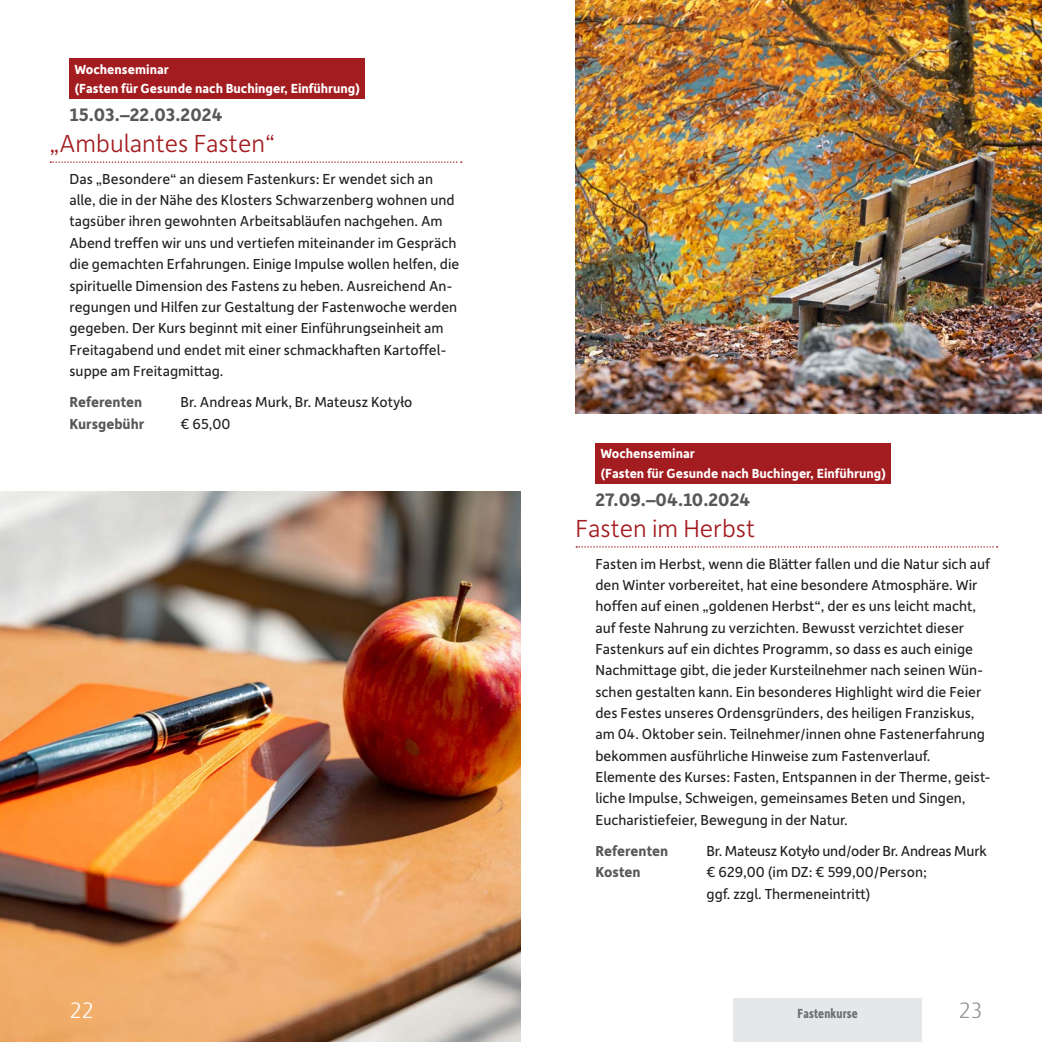
<style>
.page{position:relative;width:1042px;height:1042px;background:#fff}
.page>*{position:absolute;margin:0;border:0;box-sizing:border-box;transform-origin:0 0}
.t1{font:300 26.25px "Depot New";color:#a31c20}
.t2{font:300 22.75px "FS Matthew";color:#fff}
.t3{font:300 22.75px "FS Matthew";color:#939598}
.t4{font:700 19.25px "Depot New";color:#57585a}
.t5{font:15.4px/21.3px "Depot New";color:#231f20}
.t6{font:700 15.4px "Depot New";color:#57585a}
.t7{font:700 14px/19.2px "Depot New";color:#fff}
.t8{font:700 14px "Depot New Condensed";letter-spacing:.01em;color:#6c6d70}
.t9{font:700 14px "FS Matthew";letter-spacing:-.01em;color:#6c6d70}
</style>
<div class="page">
<div style="left:69px;top:58px;width:296px;height:41px;background:#a31c20"></div>
<svg style="left:50px;top:161px;width:412px;height:2px"></svg>
<div style="left:595px;top:443px;width:296px;height:40px;background:#a31c20"></div>
<svg style="left:576px;top:546px;width:421px;height:1px"></svg>
<img style="left:575px;top:0;width:467px;height:413px">
<img style="left:0;top:491px;width:521px;height:551px">
<div style="left:733px;top:998px;width:189px;height:44px;background:#e6e7e9"></div>
<p class="t7" style="left:74px;top:59px;width:287px">Wochenseminar<br>(Fasten für Gesunde nach Buchinger, Einführung)</p>
<p class="t4" style="left:69px;top:102px;width:155px">15.03.–22.03.2024</p>
<h1 class="t1" style="left:50px;top:127px;width:227px">„Ambulantes Fasten“</h1>
<p class="t5" style="left:69px;top:167px;width:391px">Das „Besondere“ an diesem Fastenkurs: Er wendet sich an alle, die in der Nähe des Klosters Schwarzenberg wohnen und tagsüber ihren gewohnten Arbeitsabläufen nachgehen. Am Abend treffen wir uns und vertiefen miteinander im Gespräch die gemachten Erfahrungen. Einige Impulse wollen helfen, die spirituelle Dimension des Fastens zu heben. Ausreichend An&shy;regungen und Hilfen zur Gestaltung der Fastenwoche werden gegeben. Der Kurs beginnt mit einer Einführungseinheit am Freitagabend und endet mit einer schmackhaften Kartoffel&shy;suppe am Freitagmittag.</p>
<p class="t6" style="left:69px;top:392px;width:74px">Referenten</p>
<p class="t5" style="left:181px;top:391px;width:233px">Br. Andreas Murk, Br. Mateusz Kotyło</p>
<p class="t6" style="left:69px;top:413px;width:76px">Kursgebühr</p>
<p class="t5" style="left:181px;top:412px;width:51px">€ 65,00</p>
<p class="t7" style="left:600px;top:444px;width:287px">Wochenseminar<br>(Fasten für Gesunde nach Buchinger, Einführung)</p>
<p class="t4" style="left:595px;top:487px;width:157px">27.09.–04.10.2024</p>
<h1 class="t1" style="left:575px;top:511px;width:181px">Fasten im Herbst</h1>
<p class="t5" style="left:595px;top:552px;width:397px">Fasten im Herbst, wenn die Blätter fallen und die Natur sich auf den Winter vorbereitet, hat eine besondere Atmosphäre. Wir hoffen auf einen „goldenen Herbst“, der es uns leicht macht, auf feste Nahrung zu verzichten. Bewusst verzichtet dieser Fastenkurs auf ein dichtes Programm, so dass es auch einige Nachmittage gibt, die jeder Kursteilnehmer nach seinen Wün&shy;schen gestalten kann. Ein besonderes Highlight wird die Feier des Festes unseres Ordensgründers, des heiligen Franziskus, am 04. Oktober sein. Teilnehmer/innen ohne Fastenerfahrung bekommen ausführliche Hinweise zum Fastenverlauf.<br>Elemente des Kurses: Fasten, Entspannen in der Therme, geist&shy;liche Impulse, Schweigen, gemeinsames Beten und Singen, Eucharistiefeier, Bewegung in der Natur.</p>
<p class="t6" style="left:595px;top:841px;width:74px">Referenten</p>
<p class="t5" style="left:706px;top:839px;width:282px">Br. Mateusz Kotyło und/oder Br. Andreas Murk</p>
<p class="t6" style="left:595px;top:862px;width:47px">Kosten</p>
<p class="t5" style="left:706px;top:861px;width:222px">€ 629,00 (im DZ: € 599,00/Person; ggf. zzgl. Thermeneintritt)</p>
<h2 class="t2" style="left:69px;top:994px;width:26px">22</h2>
<p class="t9" style="left:789px;top:1002px;width:78px">Faste urse</p>
<p class="t8" style="left:797px;top:1004px;width:62px">Fastenkurse</p>
<h2 class="t3" style="left:958px;top:994px;width:26px">23</h2>
</div>
